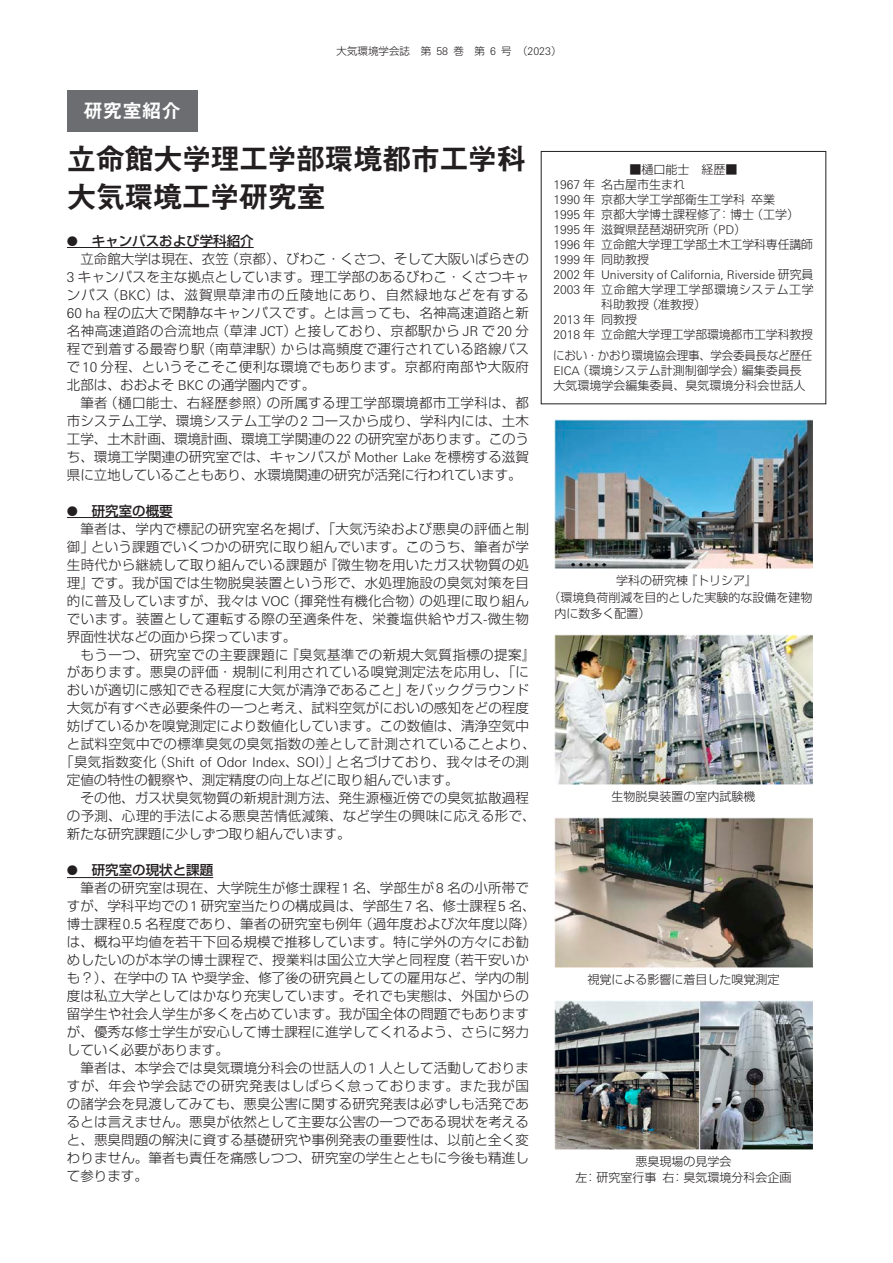
<style>
.page{position:relative;width:893px;height:1263px;background:#fff}
.page>*{position:absolute;margin:0;border:0;box-sizing:border-box;transform-origin:0 0}
.t1{font:30px/37.5px "Midashi Go Pr 6 MB31";letter-spacing:-.045em;color:#231f20}
.t2{font:19.5px "Midashi Go Pr 6 MB31";color:#fff}
.t3{font:300 13.5px "Shin Go Pr 6";letter-spacing:.01em;color:#231f20}
.t4{font:300 13.5px "Shin Go Pr 6";letter-spacing:-.01em;color:#231f20}
.t5{font:300 13.5px "Shin Go Pr 6";letter-spacing:.03em;color:#231f20}
.t6{font:300 13.5px "Shin Go Pr 6";letter-spacing:.07em;color:#231f20}
.t7{font:500 13.5px "Shin Go Pr 6";color:#231f20}
.t8{font:300 13.5px "Shin Go Pr 6";letter-spacing:.04em;color:#231f20}
.t9{font:300 12px/15px "Shin Go Pr 6";color:#231f20}
.t10{font:300 12px "Univers Next W1 G";letter-spacing:-.01em;color:#231f20}
.t11{font:300 12px/15px "Shin Go Pr 6";letter-spacing:.045em;color:#231f20}
.t12{font:300 10.5px "Shin Go Pr 6";color:#231f20}
.s1{font-family:"Univers Next W1 G"}
.s2{font-family:"Shin Go Pr 6 N"}
.s3{font-family:"Shin Go Pr 6"}
</style>
<div class="page">
<div style="left:67px;top:90px;width:130px;height:41px;background:#6c6d70"></div>
<hr style="left:67px;top:247px;width:187px;height:1px;background:#231f20">
<hr style="left:67px;top:517px;width:106px;height:1px;background:#231f20">
<hr style="left:67px;top:877px;width:146px;height:1px;background:#231f20">
<img style="left:555px;top:419px;width:257px;height:150px">
<img style="left:555px;top:635px;width:257px;height:150px">
<img style="left:555px;top:818px;width:257px;height:149px">
<img style="left:555px;top:1000px;width:257px;height:149px">
<p class="t12" style="left:337px;top:42px;width:226px">大気環境学会誌　第 <span class="s1">58</span> 巻　第 <span class="s1">6</span> 号　（<span class="s1">2023</span>）</p>
<h2 class="t2" style="left:83px;top:95px;width:99px">研究室紹介</h2>
<h1 class="t1" style="left:67px;top:139px;width:490px">立命館大学理工学部環境都市工学科　大気環境工学研究室</h1>
<p class="t7" style="left:67px;top:229px;width:188px">●　キャンパスおよび学科紹介</p>
<p class="t3" style="left:80px;top:247px;width:450px">立命館大学は現在、衣笠（京都）、びわこ・くさつ、そして大阪いばらきの</p>
<p class="t3" style="left:67px;top:265px;width:464px"><span class="s1">3</span> キャンパスを主な拠点としています。理工学部のあるびわこ・くさつキャ</p>
<p class="t6" style="left:67px;top:283px;width:464px">ンパス（<span class="s1">BKC</span>）は、滋賀県草津市の丘陵地にあり、自然緑地などを有する</p>
<p class="t3" style="left:67px;top:301px;width:464px"><span class="s1">60 ha</span> 程の広大で閑静なキャンパスです。とは言っても、名神高速道路と新</p>
<p class="t3" style="left:67px;top:319px;width:464px">名神高速道路の合流地点（草津 <span class="s1">JCT</span>）と接しており、京都駅から <span class="s1">JR</span> で<span class="s1">20</span> 分</p>
<p class="t3" style="left:67px;top:337px;width:464px">程で到着する最寄り駅（南草津駅）からは高頻度で運行されている路線バス</p>
<p class="t3" style="left:67px;top:355px;width:464px">で<span class="s1">10</span> 分程、というそこそこ便利な環境でもあります。京都府南部や大阪府</p>
<p class="t3" style="left:67px;top:373px;width:250px">北部は、おおよそ <span class="s1">BKC</span> の通学圏内です。</p>
<p class="t3" style="left:80px;top:391px;width:450px">筆者（<span class="s2">樋</span>口能士、右経歴参照）の所属する理工学部環境都市工学科は、都</p>
<p class="t3" style="left:67px;top:409px;width:463px">市システム工学、環境システム工学の<span class="s1">2</span> コースから成り、学科内には、土木</p>
<p class="t4" style="left:67px;top:427px;width:464px">工学、土木計画、環境計画、環境工学関連の<span class="s1">22</span> の研究室があります。このう</p>
<p class="t3" style="left:67px;top:445px;width:463px">ち、環境工学関連の研究室では、キャンパスが <span class="s1">Mother Lake</span> を標榜する滋賀</p>
<p class="t4" style="left:67px;top:463px;width:456px">県に立地していることもあり、水環境関連の研究が活発に行われています。</p>
<p class="t7" style="left:67px;top:499px;width:107px">●　研究室の概要</p>
<p class="t3" style="left:80px;top:517px;width:450px">筆者は、学内で標記の研究室名を掲げ、「大気汚染および悪臭の評価と制</p>
<p class="t3" style="left:67px;top:535px;width:463px">御」という課題でいくつかの研究に取り組んでいます。このうち、筆者が学</p>
<p class="t3" style="left:67px;top:553px;width:464px">生時代から継続して取り組んでいる課題が『微生物を用いたガス状物質の処</p>
<p class="t3" style="left:67px;top:571px;width:463px">理』です。我が国では生物脱臭装置という形で、水処理施設の臭気対策を目</p>
<p class="t3" style="left:67px;top:589px;width:463px">的に普及していますが、我々は <span class="s1">VOC</span>（揮発性有機化合物）の処理に取り組ん</p>
<p class="t5" style="left:67px;top:607px;width:464px">でいます。装置として運転する際の至適条件を、栄養塩供給やガス<span class="s1">-</span>微生物</p>
<p class="t3" style="left:67px;top:625px;width:231px">界面性状などの面から探っています。</p>
<p class="t5" style="left:80px;top:643px;width:457px">もう一つ、研究室での主要課題に『臭気基準での新規大気質指標の提案』</p>
<p class="t3" style="left:67px;top:661px;width:464px">があります。悪臭の評価・規制に利用されている嗅覚測定法を応用し、「に</p>
<p class="t3" style="left:67px;top:679px;width:463px">おいが適切に感知できる程度に大気が清浄であること」をバックグラウンド</p>
<p class="t3" style="left:67px;top:697px;width:464px">大気が有すべき必要条件の一つと考え、試料空気がにおいの感知をどの程度</p>
<p class="t3" style="left:67px;top:715px;width:463px">妨げているかを嗅覚測定により数値化しています。この数値は、清浄空気中</p>
<p class="t3" style="left:67px;top:733px;width:470px">と試料空気中での標準臭気の臭気指数の差として計測されていることより、</p>
<p class="t3" style="left:60px;top:751px;width:470px">「臭気指数変化（<span class="s1">Shift of Odor Index</span>、<span class="s1">SOI</span>）」と名づけており、我々はその測</p>
<p class="t3" style="left:67px;top:769px;width:393px">定値の特性の観察や、測定精度の向上などに取り組んでいます。</p>
<p class="t3" style="left:80px;top:787px;width:450px">その他、ガス状臭気物質の新規計測方法、発生源極近傍での臭気拡散過程</p>
<p class="t3" style="left:67px;top:805px;width:470px">の予測、心理的手法による悪臭苦情低減策、など学生の興味に応える形で、</p>
<p class="t3" style="left:67px;top:823px;width:285px">新たな研究課題に少しずつ取り組んでいます。</p>
<p class="t7" style="left:67px;top:859px;width:148px">●　研究室の現状と課題</p>
<p class="t3" style="left:80px;top:877px;width:450px">筆者の研究室は現在、大学院生が修士課程<span class="s1">1</span> 名、学部生が<span class="s1">8</span> 名の小所帯で</p>
<p class="t3" style="left:67px;top:895px;width:470px">すが、学科平均での<span class="s1">1</span> 研究室当たりの構成員は、学部生<span class="s1">7</span> 名、修士課程<span class="s1">5</span> 名、</p>
<p class="t3" style="left:67px;top:913px;width:470px">博士課程<span class="s1">0.5</span> 名程度であり、筆者の研究室も例年（過年度および次年度以降）</p>
<p class="t3" style="left:67px;top:931px;width:463px">は、概ね平均値を若干下回る規模で推移しています。特に学外の方々にお勧</p>
<p class="t3" style="left:67px;top:949px;width:463px">めしたいのが本学の博士課程で、授業料は国公立大学と同程度（若干安いか</p>
<p class="t3" style="left:67px;top:967px;width:463px">も？）、在学中の <span class="s1">TA</span> や奨学金、修了後の研究員としての雇用など、学内の制</p>
<p class="t3" style="left:67px;top:985px;width:463px">度は私立大学としてはかなり充実しています。それでも実態は、外国からの</p>
<p class="t3" style="left:67px;top:1003px;width:464px">留学生や社会人学生が多くを占めています。我が国全体の問題でもあります</p>
<p class="t3" style="left:67px;top:1021px;width:463px">が、優秀な修士学生が安心して博士課程に進学してくれるよう、さらに努力</p>
<p class="t3" style="left:67px;top:1039px;width:163px">していく必要があります。</p>
<p class="t3" style="left:80px;top:1057px;width:450px">筆者は、本学会では臭気環境分科会の世話人の<span class="s1">1</span> 人として活動しておりま</p>
<p class="t8" style="left:67px;top:1075px;width:464px">すが、年会や学会誌での研究発表はしばらく怠っております。また我が国</p>
<p class="t3" style="left:67px;top:1093px;width:464px">の諸学会を見渡してみても、悪臭公害に関する研究発表は必ずしも活発であ</p>
<p class="t3" style="left:67px;top:1111px;width:464px">るとは言えません。悪臭が依然として主要な公害の一つである現状を考える</p>
<p class="t3" style="left:67px;top:1129px;width:463px">と、悪臭問題の解決に資する基礎研究や事例発表の重要性は、以前と全く変</p>
<p class="t3" style="left:67px;top:1147px;width:463px">わりません。筆者も責任を痛感しつつ、研究室の学生とともに今後も精進し</p>
<p class="t3" style="left:67px;top:1165px;width:82px">て参ります。</p>
<p class="t9" style="left:553px;top:161px;width:261px;text-indent:76px">■<span class="s2">樋</span>口能士　経歴■<br><span class="s1">1967</span> 年 名古屋市生まれ<br><span class="s1">1990</span> 年 京都大学工学部衛生工学科 卒業<br><span class="s1">1995</span> 年 京都大学博士課程修了：博士（工学）<br><span class="s1">1995</span> 年 滋賀県琵琶湖研究所（<span class="s1">PD</span>）<br><span class="s1">1996</span> 年 立命館大学理工学部土木工学科専任講師<br><span class="s1">1999</span> 年 同助教授</p>
<p class="t10" style="left:553px;top:268px;width:262px">2002 <span class="s3">年</span> University of California, Riverside <span class="s3">研究員</span></p>
<p class="t11" style="left:601px;top:281px;width:214px;text-indent:-48px"><span class="s1">2003</span> 年 立命館大学理工学部環境システム工学科助教授（准教授）</p>
<p class="t10" style="left:553px;top:313px;width:85px">2013 <span class="s3">年 同教授</span></p>
<p class="t9" style="left:553px;top:323px;width:261px;line-height:21px"><span class="s1">2018</span> 年 立命館大学理工学部環境都市工学科教授におい・かおり環境協会理事、学会委員長など歴任</p>
<p class="t9" style="left:553px;top:362px;width:254px"><span class="s1">EICA</span>（環境システム計測制御学会）編集委員長大気環境学会編集委員、臭気環境分科会世話人</p>
<p class="t9" style="left:616px;top:572px;width:142px">学科の研究棟『トリシア』</p>
<p class="t9" style="left:548px;top:589px;width:266px">（環境負荷削減を目的とした実験的な設備を建物</p>
<p class="t9" style="left:554px;top:605px;width:97px">内に数多く配置）</p>
<p class="t9" style="left:611px;top:788px;width:145px">生物脱臭装置の室内試験機</p>
<p class="t9" style="left:587px;top:970px;width:194px">視覚による影響に着目した嗅覚測定</p>
<p class="t9" style="left:575px;top:1152px;width:218px;line-height:16.5px;text-align:center">悪臭現場の見学会<br>左：研究室行事 右：臭気環境分科会企画</p>
</div>
